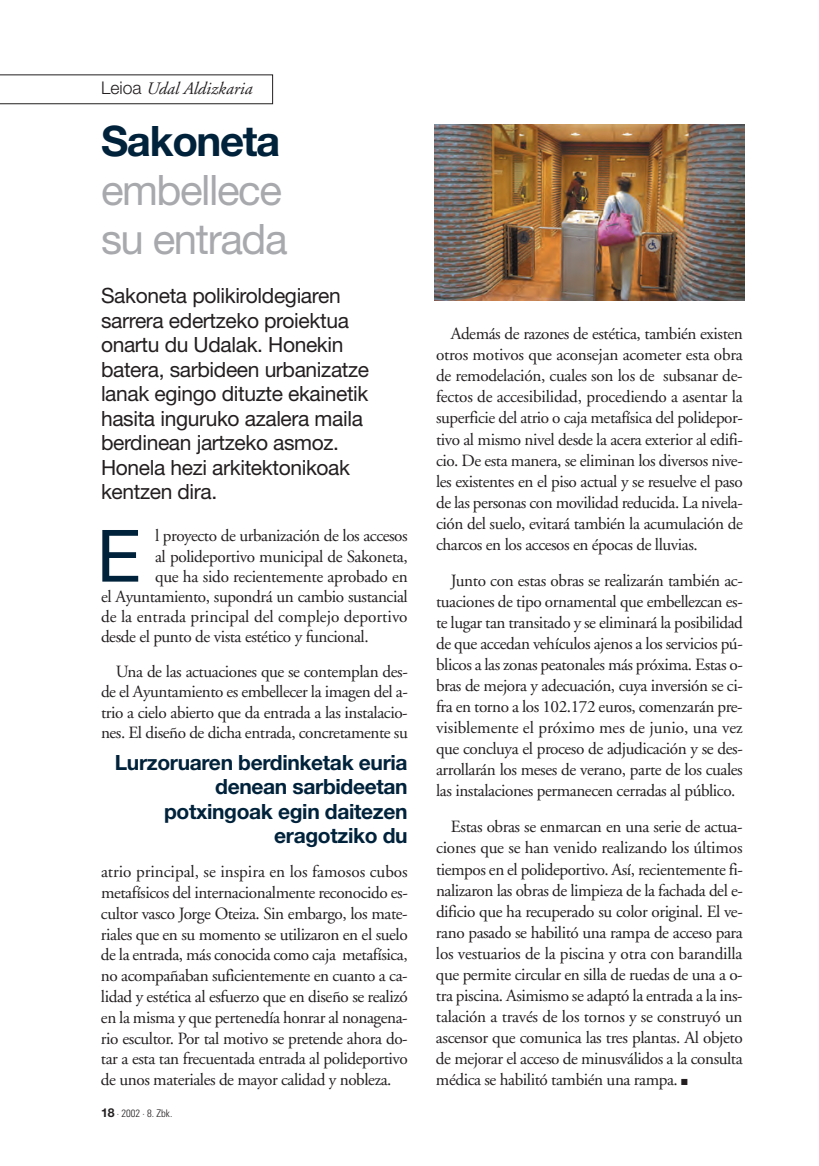
<style>
.page{position:relative;width:819px;height:1166px;background:#fff}
.page>*{position:absolute;margin:0;border:0;box-sizing:border-box;transform-origin:0 0}
.t1{font:72.27px "Helvetica Neue";color:#00223b}
.t2{font:42px/49px "Helvetica Neue";letter-spacing:-.035em;color:#a8a9ad}
.t3{font:700 42px "Helvetica Neue";letter-spacing:-.035em;color:#00223b}
.t4{font:21px/24.5px "Helvetica Neue";letter-spacing:-.015em;color:#231f20}
.t5{font:700 21px/24.5px "Helvetica Neue";letter-spacing:-.015em;color:#00223b;text-align:right}
.t6{font:italic 17.5px "Adobe Garamond";color:#231f20}
.t7{font:17.15px/21px "Adobe Garamond";letter-spacing:-.025em;color:#231f20;text-align:justify}
.t8{font:17.15px "Adobe Garamond";color:#231f20}
.t9{font:300 condensed 10.5px "Univers";color:#231f20}
.s1{font-family:"Helvetica Neue";font-weight:300;font-style:normal}
.s2{font-family:"Helvetica Neue";font-weight:700;font-stretch:normal;font-size:12.25px}
</style>
<div class="page">
<svg style="left:0;top:74px;width:273px;height:30px"></svg>
<img style="left:434px;top:124px;width:310px;height:177px">
<p class="t6" style="left:101px;top:81px;width:153px"><span class="s1">Leioa</span> Udal Aldizkaria</p>
<h2 class="t3" style="left:101px;top:126px;width:181px">Sakoneta</h2>
<h2 class="t2" style="left:101px;top:169px;width:188px">embellece su entrada</h2>
<p class="t4" style="left:101px;top:286px;width:270px">Sakoneta polikiroldegiaren sarrera edertzeko proiektua onartu du Udalak. Honekin batera, sarbideen urbanizatze lanak egingo dituzte ekainetik hasita inguruko azalera maila berdinean jartzeko asmoz.<br>Honela hezi arkitektonikoak kentzen dira.</p>
<h1 class="t1" style="left:97px;top:530px;width:46px">E</h1>
<p class="t7" style="left:155px;top:527px;width:254px">l proyecto de urbanización de los accesos</p>
<p class="t7" style="left:155px;top:547px;width:254px">al polideportivo municipal de Sakoneta,</p>
<p class="t7" style="left:155px;top:567px;width:254px">que ha sido recientemente aprobado en</p>
<p class="t7" style="left:101px;top:587px;width:308px">el Ayuntamiento, supondrá un cambio sustancial</p>
<p class="t8" style="left:101px;top:610px;width:308px">de la entrada principal del complejo deportivo</p>
<p class="t7" style="left:101px;top:628px;width:269px">desde el punto de vista estético y funcional.</p>
<p class="t7" style="left:101px;top:663px;width:308px;line-height:20.1px;text-indent:15px">Una de las actuaciones que se contemplan des&shy;de el Ayun tamiento es embellecer la imagen del a&shy;trio a cielo abierto que da entrada a las instalacio&shy;nes. El diseño de dicha entrada, concretamente su</p>
<p class="t5" style="left:115px;top:752px;width:294px">Lurzoruaren berdinketak euria denean sarbideetan potxingoak egin daitezen eragotziko du</p>
<p class="t7" style="left:101px;top:863px;width:308px">atrio principal, se inspira en los famosos cubos metafísicos del internacionalmente reconocido es&shy;cultor vasco Jorge Oteiza. Sin embargo, los mate&shy;riales que en su momento se utilizaron en el suelo de la entrada, más conocida como caja metafísica, no acompañaban suficientemente en cuanto a ca&shy;lidad y estética al esfuerzo que en diseño se realizó en la misma y que pertenedía honrar al nonagena&shy;rio escultor. Por tal motivo se pretende ahora do&shy;tar a esta tan frecuentada entrada al polideportivo de unos materiales de mayor calidad y nobleza.</p>
<p class="t9" style="left:101px;top:1109px;width:73px"><span class="s2">18</span> · 2002 · 8. Zbk.</p>
<p class="t7" style="left:436px;top:325px;width:308px;text-indent:15px">Además de razones de estética, también existen otros motivos que aconsejan acometer esta obra de remodelación, cuales son los de subsanar de&shy;fectos de accesibilidad, procediendo a asentar la superficie del atrio o caja metafísica del polidepor&shy;tivo al mismo nivel desde la acera exterior al edifi&shy;cio. De esta manera, se eliminan los diversos nive&shy;les existentes en el piso actual y se resuelve el paso de las personas con movilidad reducida. La nivela&shy;ción del suelo, evitará también la acumulación de charcos en los accesos en épocas de lluvias.</p>
<p class="t7" style="left:436px;top:571px;width:308px;text-indent:15px">Junto con estas obras se realizarán también ac&shy;tuaciones de tipo ornamental que embellezcan es&shy;te lugar tan transitado y se eliminará la posibilidad de que accedan vehículos ajenos a los servicios pú&shy;blicos a las zonas peatonales más próxima. Estas o&shy;bras de mejora y adecuación, cuya inversión se ci&shy;fra en torno a los 102.172 euros, comenzarán pre&shy;visiblemente el próximo mes de junio, una vez que concluya el proceso de adjudicación y se des&shy;arrollarán los meses de verano, parte de los cuales las instalaciones permanecen cerradas al público.</p>
<p class="t7" style="left:436px;top:818px;width:308px;text-indent:15px">Estas obras se enmarcan en una serie de actua&shy;ciones que se han venido realizando los últimos tiempos en el polideportivo. Así, recientemente fi&shy;nalizaron las obras de limpieza de la fachada del e&shy;dificio que ha recuperado su color original. El ve&shy;rano pasado se habilitó una rampa de acceso para los vestuarios de la piscina y otra con barandilla que permite circular en silla de ruedas de una a o&shy;tra piscina. Asimismo se adaptó la entrada a la ins&shy;talación a través de los tornos y se construyó un ascensor que comunica las tres plantas. Al objeto de mejorar el acceso de minusválidos a la consulta médica se habilitó también una rampa. ■</p>
</div>
